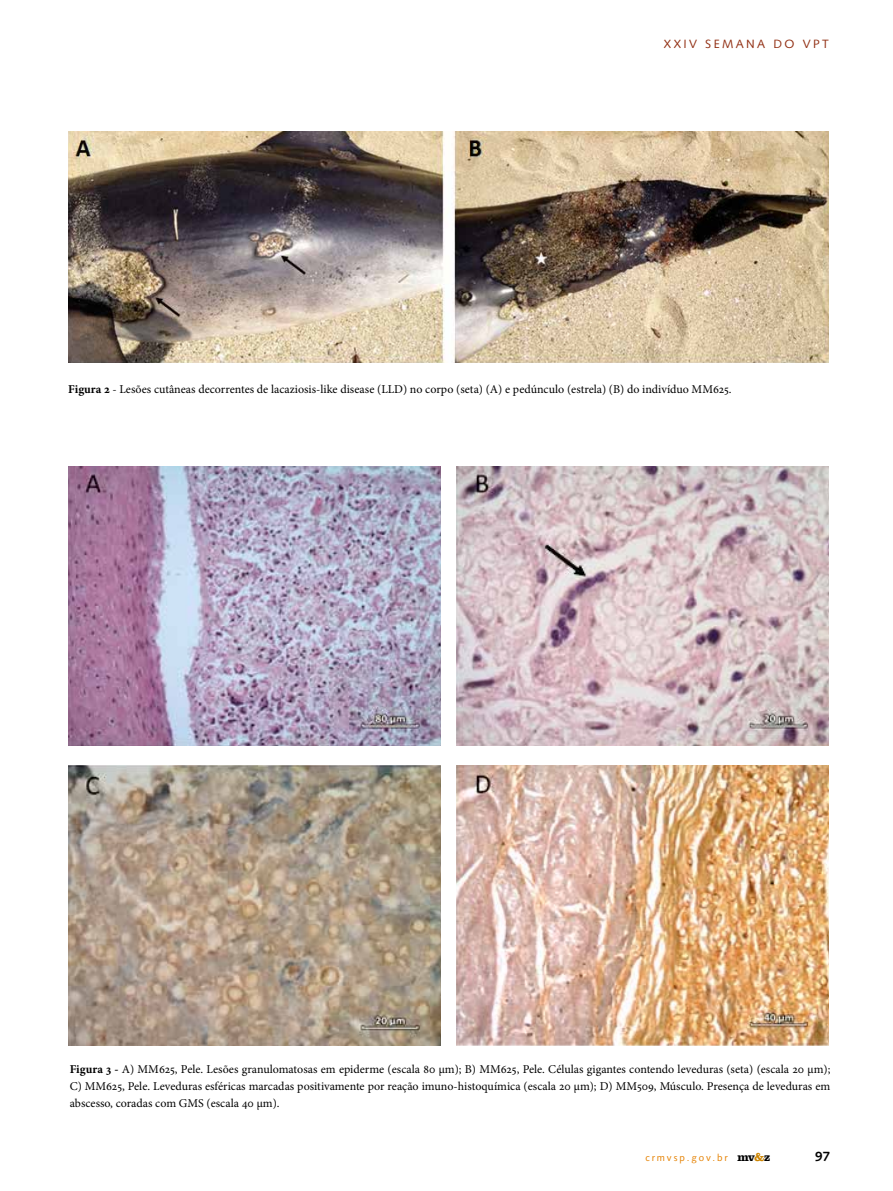
<style>
.page{position:relative;width:893px;height:1191px;background:#fff}
.page>*{position:absolute;margin:0;border:0;box-sizing:border-box;transform-origin:0 0}
.t1{font:700 13.5px "Syntax LT Std";color:#000}
.t2{font:12px/17.1px "Minion Pro";color:#000;text-align:justify}
.t3{font:12px "Syntax LT Std";letter-spacing:.2em;color:#923014}
.t4{font:9.75px "Syntax LT Std";letter-spacing:.2em;color:#e58100}
.s1{font-weight:700}
.s2{font-family:"Clarendon LT Std";font-weight:700;font-size:12px;color:#000}
.s3{font-family:"Clarendon LT Std";font-weight:700;font-size:12px;color:#cc8400}
</style>
<div class="page">
<img style="left:68px;top:466px;width:373px;height:280px">
<img style="left:68px;top:765px;width:373px;height:280px">
<img style="left:456px;top:466px;width:373px;height:280px">
<img style="left:456px;top:765px;width:373px;height:280px">
<img style="left:68px;top:132px;width:761px;height:230px">
<p class="t3" style="left:664px;top:37px;width:166px">XXIV SEMANA DO VPT</p>
<p class="t2" style="left:68px;top:380px;width:665px"><span class="s1">Figura 2</span> - Lesões cutâneas decorrentes de lacaziosis-like disease (LLD) no corpo (seta) (A) e pedúnculo (estrela) (B) do indivíduo MM625.</p>
<p class="t2" style="left:70px;top:1060px;width:762px"><span class="s1">Figura 3 -</span> A) MM625, Pele. Lesões granulomatosas em epiderme (escala 80 µm); B) MM625, Pele. Células gigantes contendo leveduras (seta) (escala 20 µm); C) MM625, Pele. Leveduras esféricas marcadas positivamente por reação imuno-histoquímica (escala 20 µm); D) MM509, Músculo. Presença de leveduras em abscesso, coradas com GMS (escala 40 µm).</p>
<p class="t4" style="left:645px;top:1151px;width:126px">crmvsp.gov.br <span class="s2">mv</span><span class="s3">&amp;</span><span class="s2">z</span></p>
<p class="t1" style="left:815px;top:1148px;width:17px">97</p>
</div>
